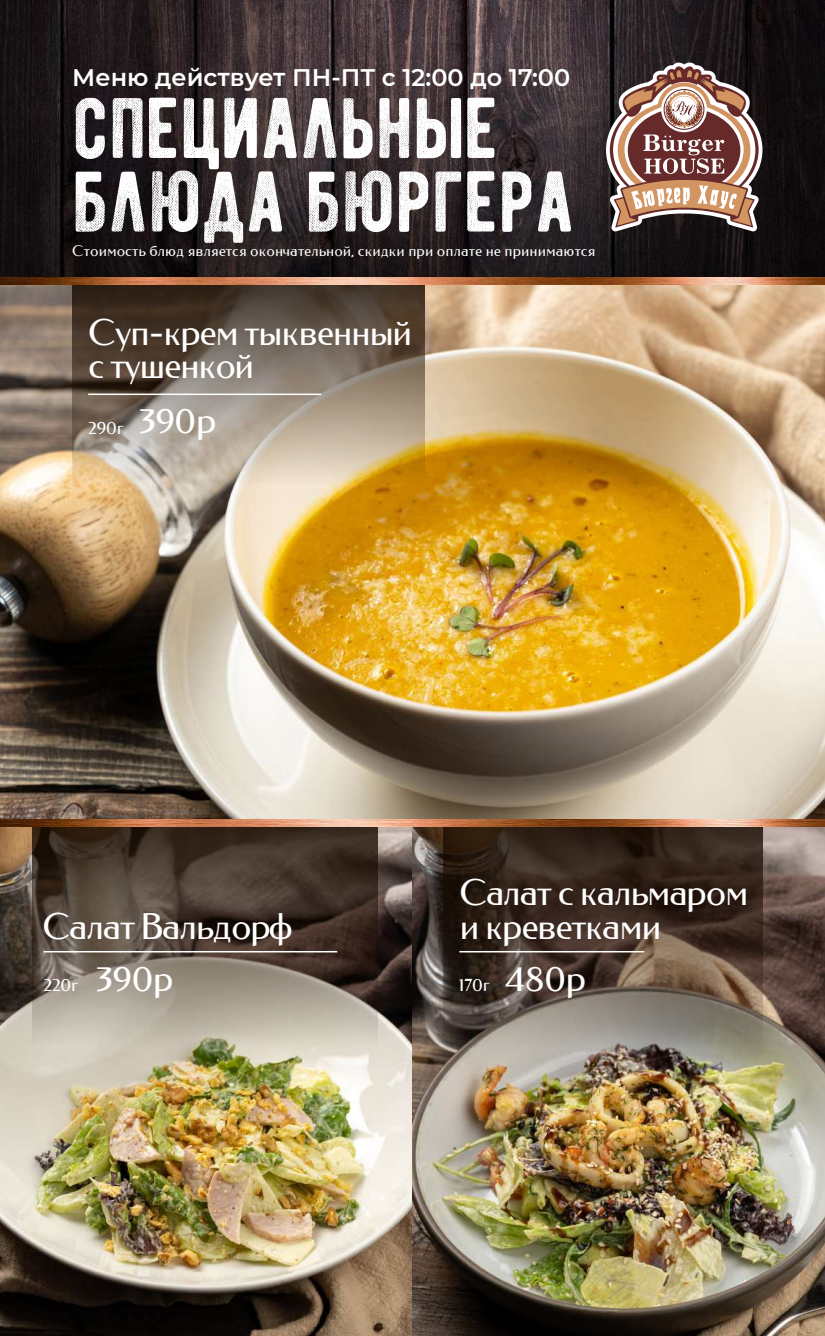
<style>
.page{position:relative;width:825px;height:1336px;background:#fff}
.page>*{position:absolute;margin:0;border:0;box-sizing:border-box;transform-origin:0 0}
.t1{font:85.5px/73.5px "BERNIER Distressed";color:#fff}
.t2{font:36px/33px "Federov 2";letter-spacing:-.04em;color:#fff}
.t3{font:600 24px "Montserrat";color:#fff}
.t4{font:18px "Federov 2";color:#fff}
.t5{font:14.85px "Federov 2";color:#fff}
.s1{font-size:36.15px}
</style>
<div class="page">
<img style="left:0;top:826px;width:825px;height:509px">
<svg style="left:32px;top:826px;width:345px;height:242px;background:#74695c"></svg>
<svg style="left:443px;top:826px;width:319px;height:242px;background:#55473d"></svg>
<hr style="left:459px;top:950px;width:185px;height:2px;background:#fff">
<hr style="left:44px;top:950px;width:293px;height:2px;background:#fff">
<img style="left:0;top:0;width:825px;height:826px">
<svg style="left:606px;top:62px;width:156px;height:169px"></svg>
<svg style="left:72px;top:284px;width:352px;height:222px;background:#8f7e68"></svg>
<img style="left:0;top:277px;width:825px;height:7px">
<hr style="left:88px;top:393px;width:233px;height:2px;background:#fff">
<p class="t3" style="left:72px;top:60px;width:499px">Меню действует ПН-ПТ с 12:00 до 17:00</p>
<h1 class="t1" style="left:72px;top:90px;width:504px">специальные блюда бюргера</h1>
<p class="t5" style="left:72px;top:242px;width:525px">Стоимость блюд является окончательной, скидки при оплате не принимаются</p>
<p class="t2" style="left:88px;top:316px;width:325px">Суп-крем тыквенный с тушенкой</p>
<p class="t4" style="left:88px;top:416px;width:130px">290г <span class="s1">390р</span></p>
<p class="t2" style="left:459px;top:877px;width:291px">Салат с кальмаром</p>
<p class="t2" style="left:43px;top:910px;width:251px">Салат Вальдорф</p>
<p class="t2" style="left:459px;top:910px;width:204px">и креветками</p>
<p class="t4" style="left:44px;top:973px;width:132px">220г <span class="s1">390р</span></p>
<p class="t4" style="left:459px;top:973px;width:129px">170г <span class="s1">480р</span></p>
</div>
